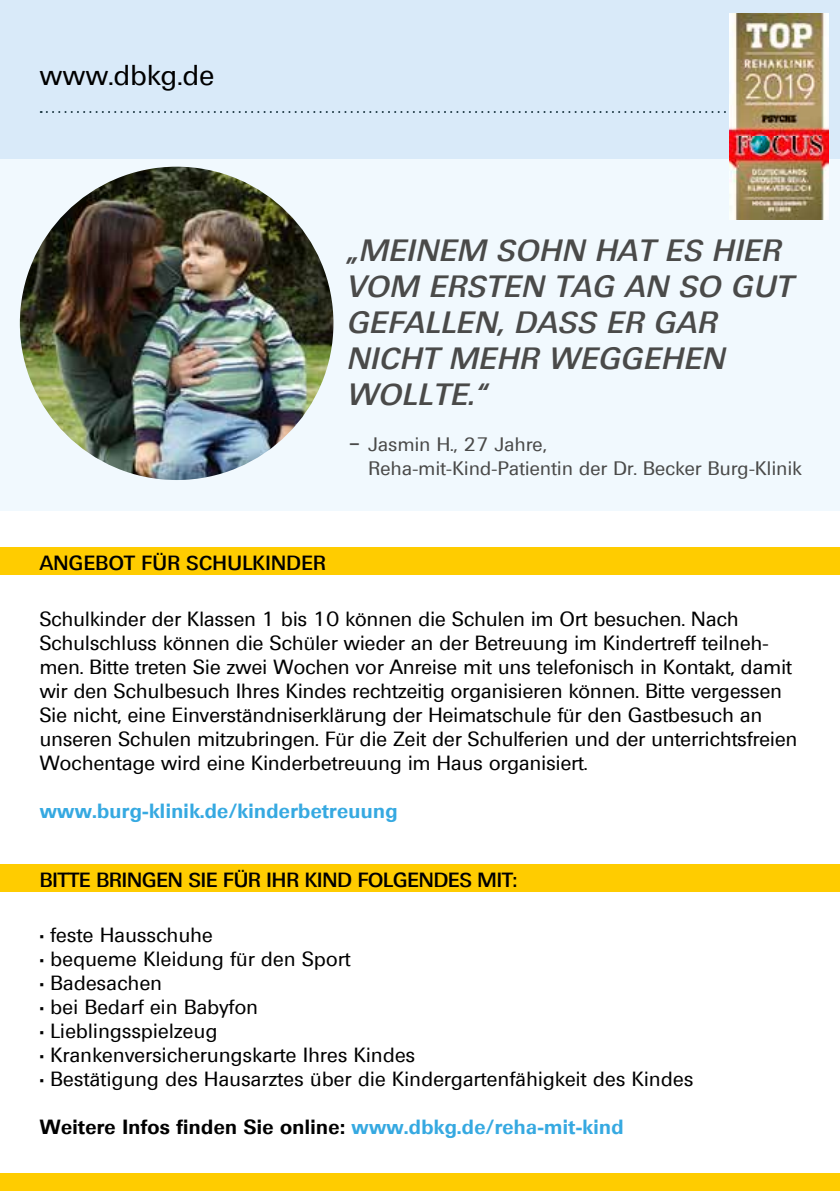
<style>
.page{position:relative;width:840px;height:1191px;background:#fff}
.page>*{position:absolute;margin:0;border:0;box-sizing:border-box;transform-origin:0 0}
.t1{font:italic 500 30px/36px "Ultimate";letter-spacing:.03em;color:#4a4a49}
.t2{font:28px "Ultimate";letter-spacing:.02em;color:#000}
.t3{font:20px/24px "Ultimate";letter-spacing:.01em;color:#000}
.t4{font:600 20px "Ultimate";letter-spacing:.02em;color:#000}
.t5{font:500 20px "Ultimate";color:#000}
.t6{font:600 20px "Ultimate";letter-spacing:.02em;color:#36a9e1}
.t7{font:500 20px "Ultimate";letter-spacing:.02em;color:#000}
.t8{font:19px/24px "Ultimate";letter-spacing:.02em;color:#4a4a49}
.s1{font-weight:600}
.s2{color:#36a9e1}
</style>
<div class="page">
<div style="left:0;top:1174px;width:839px;height:17px;background:#fc0"></div>
<div style="left:0;top:0;width:839px;height:338px;background:#d9eaf9"></div>
<div style="left:0;top:159px;width:839px;height:352px;background:#f1f9fe"></div>
<svg style="left:41px;top:111px;width:685px;height:2px"></svg>
<img style="left:20px;top:167px;width:313px;height:313px;border-radius:157px">
<div style="left:0;top:547px;width:839px;height:27px;background:#fc0"></div>
<div style="left:0;top:864px;width:839px;height:27px;background:#fc0"></div>
<img style="left:729px;top:13px;width:99px;height:206px">
<h2 class="t2" style="left:40px;top:58px;width:176px">www.dbkg.de</h2>
<h1 class="t1" style="left:346px;top:232px;width:447px">„MEINEM SOHN HAT ES HIER<br>VOM ERSTEN TAG AN SO GUT<br>GEFALLEN, DASS ER GAR<br>NICHT MEHR WEGGEHEN<br>WOLLTE.“</h1>
<p class="t8" style="left:368px;top:432px;width:434px;text-indent:-20px">– Jasmin H., 27 Jahre,<br>Reha-mit-Kind-Patientin der Dr. Becker Burg-Klinik</p>
<p class="t7" style="left:40px;top:551px;width:285px">ANGEBOT FÜR SCHULKINDER</p>
<p class="t3" style="left:40px;top:606px;width:758px">Schulkinder der Klassen 1 bis 10 können die Schulen im Ort besuchen. Nach Schulschluss können die Schüler wieder an der Betreuung im Kindertreff teilneh&shy;men. Bitte treten Sie zwei Wochen vor Anreise mit uns telefonisch in Kontakt, damit wir den Schulbesuch Ihres Kindes rechtzeitig organisieren können. Bitte vergessen Sie nicht, eine Einverständniserklärung der Heimatschule für den Gastbesuch an unseren Schulen mitzubringen. Für die Zeit der Schulferien und der unterrichtsfreien Wochentage wird eine Kinderbetreuung im Haus organisiert.</p>
<p class="t6" style="left:40px;top:798px;width:359px">www.burg-klinik.de/kinderbetreuung</p>
<p class="t5" style="left:40px;top:868px;width:478px">BITTE BRINGEN SIE FÜR IHR KIND FOLGENDES MIT:</p>
<p class="t3" style="left:40px;top:923px;width:174px"><span class="s1">•</span> feste Hausschuhe</p>
<p class="t3" style="left:40px;top:947px;width:312px"><span class="s1">•</span> bequeme Kleidung für den Sport</p>
<p class="t3" style="left:40px;top:971px;width:124px"><span class="s1">•</span> Badesachen</p>
<p class="t3" style="left:40px;top:995px;width:220px"><span class="s1">•</span> bei Bedarf ein Babyfon</p>
<p class="t3" style="left:40px;top:1019px;width:179px"><span class="s1">•</span> Lieblingsspielzeug</p>
<p class="t3" style="left:40px;top:1043px;width:376px"><span class="s1">•</span> Krankenversicherungskarte Ihres Kindes</p>
<p class="t3" style="left:40px;top:1067px;width:654px"><span class="s1">•</span> Bestätigung des Hausarztes über die Kindergartenfähigkeit des Kindes</p>
<p class="t4" style="left:40px;top:1115px;width:585px">Weitere Infos finden Sie online: <span class="s2">www.dbkg.de/reha-mit-kind</span></p>
</div>
